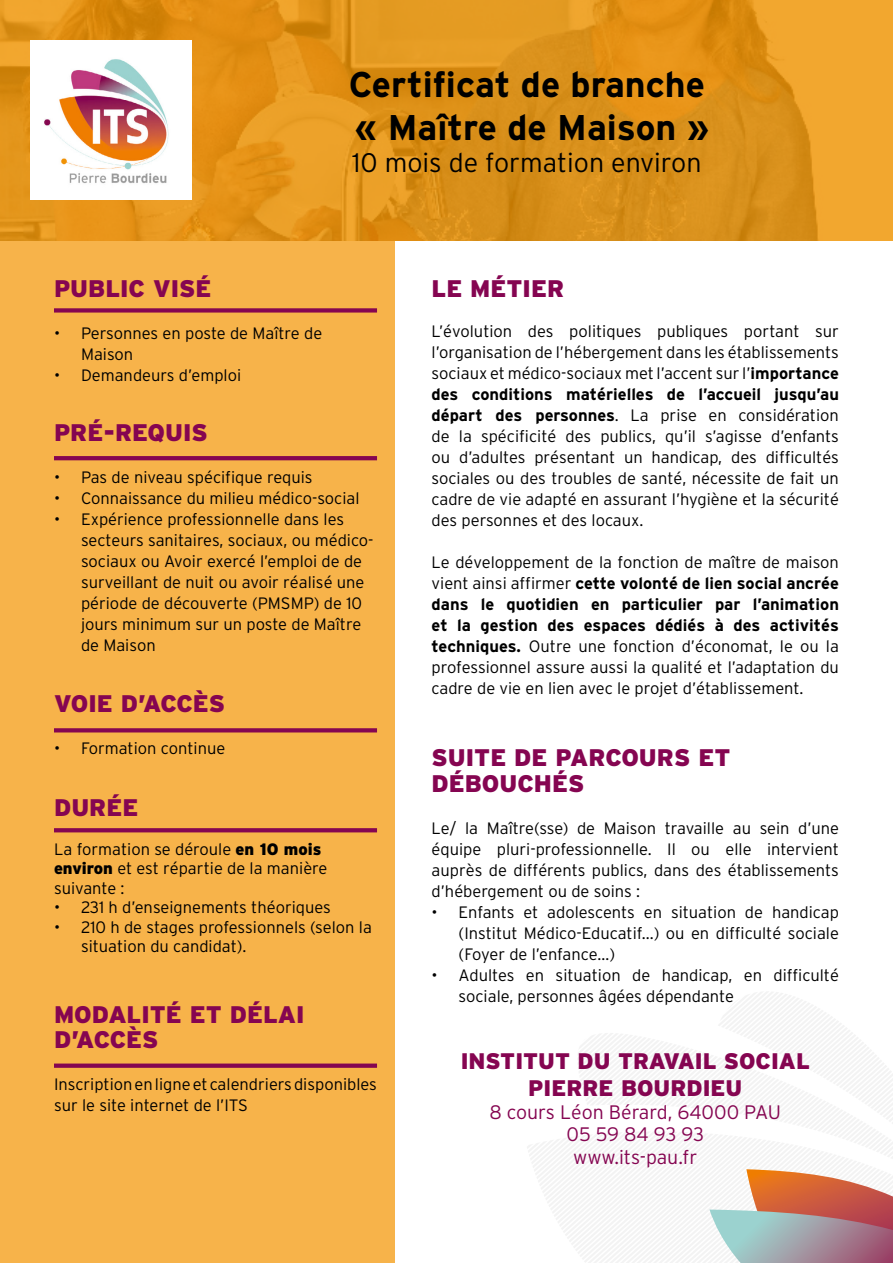
<style>
.page{position:relative;width:893px;height:1263px;background:#fff}
.page>*{position:absolute;margin:0;border:0;box-sizing:border-box;transform-origin:0 0}
.t1{font:700 35.7px/42.9px "Interstate";color:#000}
.t2{font:300 26.85px "Interstate";color:#000}
.t3{font:900 24px/25.5px "Interstate";color:#850551}
.t4{font:900 22.5px/27px "Interstate";color:#850551;text-align:center}
.t5{font:300 19.5px/22.5px "Interstate";color:#850551;text-align:center}
.t6{font:300 16.5px/21px "Interstate";color:#000}
.s1{font-weight:900}
.s2{font-weight:700}
</style>
<div class="page">
<svg style="left:719px;top:992px;width:131px;height:41px"></svg>
<svg style="left:578px;top:1033px;width:315px;height:98px"></svg>
<svg style="left:527px;top:1131px;width:366px;height:132px"></svg>
<svg style="left:709px;top:1169px;width:184px;height:94px"></svg>
<div style="left:0;top:240px;width:395px;height:1023px;background:#f7b34a"></div>
<svg style="left:0;top:0;width:893px;height:240px;background:#e1941c"></svg>
<img style="left:31px;top:40px;width:160px;height:160px">
<svg style="left:54px;top:308px;width:323px;height:5px;background:#951e4f"></svg>
<div style="left:54px;top:456px;width:323px;height:4px;background:#850551;border:2px solid #850551"></div>
<svg style="left:54px;top:728px;width:323px;height:4px"></svg>
<svg style="left:54px;top:828px;width:323px;height:4px"></svg>
<svg style="left:54px;top:1063px;width:323px;height:5px;background:#951e4f"></svg>
<h1 class="t1" style="left:349px;top:63px;width:362px">Certificat de branche « Maître de Maison »</h1>
<h2 class="t2" style="left:352px;top:147px;width:351px">10 mois de formation environ</h2>
<h3 class="t3" style="left:54px;top:275px;width:159px">PUBLIC VISÉ</h3>
<p class="t6" style="left:81px;top:322px;width:243px;text-indent:-27px">• Personnes en poste de Maître de<br>Maison</p>
<p class="t6" style="left:54px;top:364px;width:189px">• Demandeurs d’emploi</p>
<h3 class="t3" style="left:54px;top:419px;width:155px">PRÉ-REQUIS</h3>
<p class="t6" style="left:54px;top:466px;width:260px">• Pas de niveau spécifique requis</p>
<p class="t6" style="left:54px;top:487px;width:307px">• Connaissance du milieu médico-social</p>
<p class="t6" style="left:81px;top:508px;width:294px;text-indent:-27px">• Expérience professionnelle dans les secteurs sanitaires, sociaux, ou médico&shy;sociaux ou Avoir exercé l’emploi de de surveillant de nuit ou avoir réalisé une période de découverte (PMSMP) de 10 jours minimum sur un poste de Maître de Maison</p>
<h3 class="t3" style="left:54px;top:691px;width:173px">VOIE D’ACCÈS</h3>
<p class="t6" style="left:54px;top:738px;width:173px">• Formation continue</p>
<h3 class="t3" style="left:54px;top:794px;width:86px">DURÉE</h3>
<p class="t6" style="left:54px;top:839px;width:275px;line-height:19.5px">La formation se déroule <span class="s1">en 10 mois environ</span> et est répartie de la manière suivante :</p>
<p class="t6" style="left:54px;top:897px;width:278px">• 231 h d’enseignements théoriques</p>
<p class="t6" style="left:81px;top:917px;width:292px;line-height:19.5px;text-indent:-27px">• 210 h de stages professionnels (selon la situation du candidat).</p>
<h3 class="t3" style="left:54px;top:1001px;width:252px">MODALITÉ ET DÉLAI<br>D’ACCÈS</h3>
<p class="t6" style="left:54px;top:1074px;width:325px">Inscription en ligne et calendriers disponibles sur le site internet de l’ITS</p>
<h3 class="t3" style="left:432px;top:275px;width:134px">LE MÉTIER</h3>
<p class="t6" style="left:432px;top:321px;width:409px;text-align:justify">L’évolution des politiques publiques portant sur l’organisation de l’hébergement dans les établissements sociaux et médico-sociaux met l’accent sur l’<span class="s2">importance des conditions matérielles de l’accueil jusqu’au départ des personnes</span>. La prise en considération de la spécificité des publics, qu’il s’agisse d’enfants ou d’adultes présentant un handicap, des difficultés sociales ou des troubles de santé, nécessite de fait un cadre de vie adapté en assurant l’hygiène et la sécurité des personnes et des locaux.</p>
<p class="t6" style="left:432px;top:552px;width:409px;text-align:justify">Le développement de la fonction de maître de maison vient ainsi affirmer <span class="s2">cette volonté de lien social ancrée dans le quotidien en particulier par l’animation et la gestion des espaces dédiés à des activités techniques.</span> Outre une fonction d’économat, le ou la professionnel assure aussi la qualité et l’adaptation du cadre de vie en lien avec le projet d’établissement.</p>
<h3 class="t3" style="left:432px;top:745px;width:300px">SUITE DE PARCOURS ET<br>DÉBOUCHÉS</h3>
<p class="t6" style="left:432px;top:817px;width:409px;text-align:justify">Le/ la Maître(sse) de Maison travaille au sein d’une équipe pluri-professionnelle. Il ou elle intervient auprès de différents publics, dans des établissements d’hébergement ou de soins :</p>
<p class="t6" style="left:459px;top:901px;width:382px;text-align:justify;text-indent:-27px">• Enfants et adolescents en situation de handicap (Institut Médico-Educatif...) ou en difficulté sociale (Foyer de l’enfance…)</p>
<p class="t6" style="left:459px;top:964px;width:382px;text-indent:-27px">• Adultes en situation de handicap, en difficulté sociale, personnes âgées dépendante</p>
<h3 class="t4" style="left:461px;top:1048px;width:351px">INSTITUT DU TRAVAIL SOCIAL<br>PIERRE BOURDIEU</h3>
<p class="t5" style="left:489px;top:1101px;width:293px">8 cours Léon Bérard, 64000 PAU<br>05 59 84 93 93<br>www.its-pau.fr</p>
</div>
